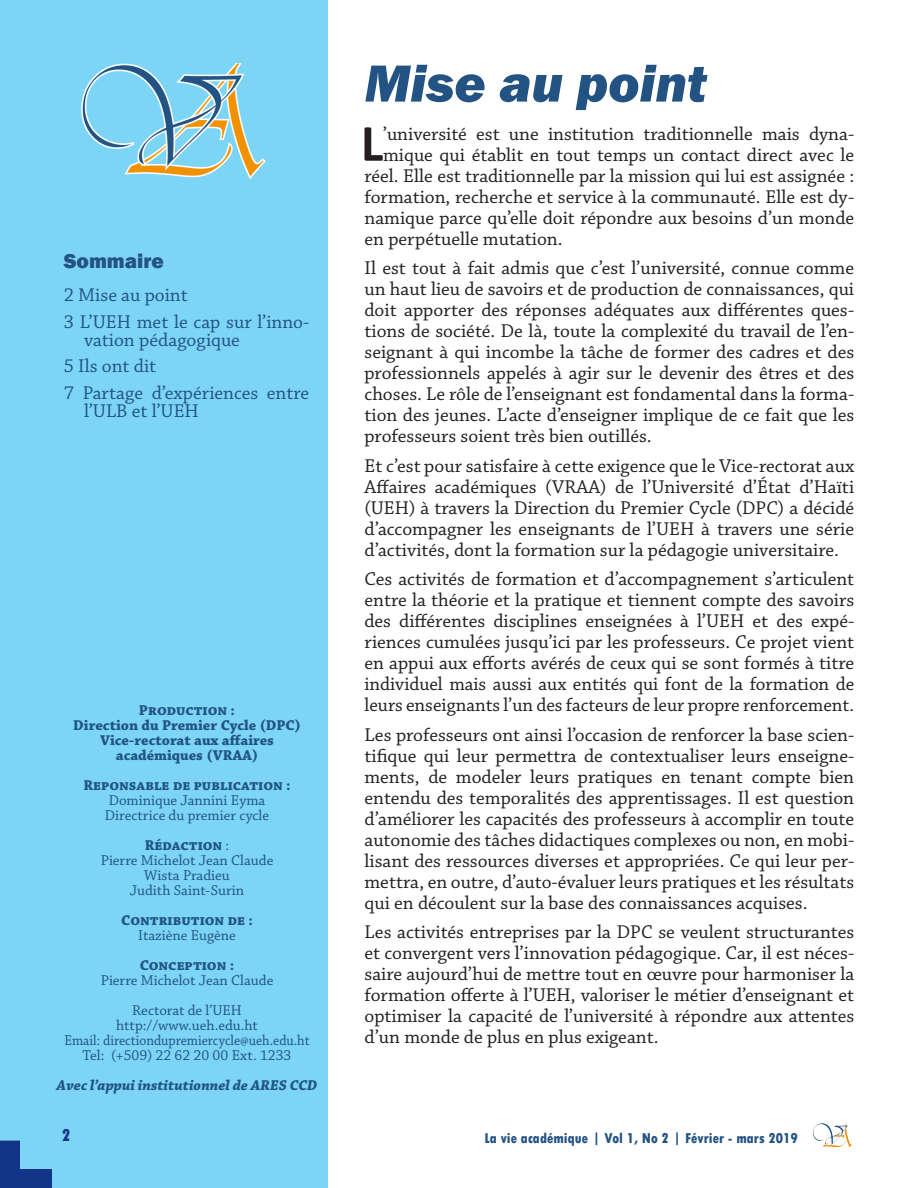
<style>
.page{position:relative;width:918px;height:1188px;background:#fff}
.page>*{position:absolute;margin:0;border:0;box-sizing:border-box;transform-origin:0 0}
.Titre{font:italic 800 54px "Franklin Gothic";color:#235383}
._1e_parag_cors_de_tx{font:700 52.65px "Calibri";color:#231f20}
.titre_3{font:800 21px "Franklin Gothic";color:#235383}
.Corps_de_texte{font:19.5px/21px "Chaparral Pro";color:#231f20;text-align:justify}
._1e_parag_cors_de_tx-2{font:19.5px "Chaparral Pro";color:#231f20}
.Corps_de_texte-2{font:19.5px/18px "Chaparral Pro";color:#235383}
.t1{font:800 condensed 18px "Tw Cen";color:#253f8e}
.t2{font:15px "Chaparral Pro";color:#215482}
.t3{font:700 15px "Chaparral Pro";color:#215482}
.t4{font:800 condensed 15px "Tw Cen";color:#235383}
.t5{font:15px "Chaparral Pro";color:#215482;scale:.92 1}
.t6{font:italic 700 15px "Chaparral Pro";color:#215482}
.s1{font-weight:400}
</style>
<div class="page">
<img style="left:813px;top:1123px;width:40px;height:25px">
<div style="left:0;top:0;width:327px;height:1188px;background:#7dd5f6"></div>
<img style="left:81px;top:64px;width:185px;height:115px">
<p class="titre_3" style="left:64px;top:248px;width:101px">Sommaire</p>
<p class="Corps_de_texte-2" style="left:64px;top:287px;width:126px">2 Mise au point</p>
<p class="Corps_de_texte-2" style="left:84px;top:314px;width:227px;text-indent:-20px">3 L’UEH met le cap sur l’inno&shy;vation pédagogique</p>
<p class="Corps_de_texte-2" style="left:64px;top:358px;width:94px">5 Ils ont dit</p>
<p class="Corps_de_texte-2" style="left:84px;top:385px;width:227px;text-indent:-20px">7 Partage d’expériences entre l’ULB et l’UEH</p>
<p class="t3" style="left:139px;top:702px;width:98px">Production :</p>
<p class="t3" style="left:73px;top:717px;width:229px">Direction du Premier Cycle (DPC)</p>
<p class="t3" style="left:100px;top:732px;width:176px">Vice-rectorat aux affaires</p>
<p class="t3" style="left:116px;top:747px;width:144px">académiques (VRAA)</p>
<p class="t3" style="left:83px;top:777px;width:209px">Reponsable de publication :</p>
<p class="t2" style="left:109px;top:792px;width:158px">Dominique Jannini Eyma</p>
<p class="t2" style="left:105px;top:807px;width:166px">Directrice du premier cycle</p>
<p class="t3" style="left:145px;top:837px;width:86px">Rédaction <span class="s1">:</span></p>
<p class="t2" style="left:101px;top:852px;width:174px">Pierre Michelot Jean Claude</p>
<p class="t2" style="left:144px;top:867px;width:87px">Wista Pradieu</p>
<p class="t2" style="left:130px;top:882px;width:116px">Judith Saint-Surin</p>
<p class="t3" style="left:121px;top:912px;width:133px">Contribution de :</p>
<p class="t2" style="left:138px;top:927px;width:99px">Itaziène Eugène</p>
<p class="t3" style="left:140px;top:957px;width:96px">Conception :</p>
<p class="t2" style="left:101px;top:972px;width:174px">Pierre Michelot Jean Claude</p>
<p class="t2" style="left:132px;top:1002px;width:111px">Rectorat de l’UEH</p>
<p class="t2" style="left:116px;top:1017px;width:143px">http://www.ueh.edu.ht</p>
<p class="t5" style="left:64px;top:1032px;width:268px">Email: directiondupremiercycle@ueh.edu.ht</p>
<p class="t2" style="left:83px;top:1047px;width:210px">Tel: (+509) 22 62 20 00 Ext. 1233</p>
<p class="t6" style="left:57px;top:1077px;width:262px">Avec l’appui institutionnel de ARES CCD</p>
<p class="Titre" style="left:364px;top:48px;width:344px">Mise au point</p>
<p class="_1e_parag_cors_de_tx" style="left:361px;top:106px;width:24px">L</p>
<p class="_1e_parag_cors_de_tx-2" style="left:383px;top:123px;width:473px">’université est une institution traditionnelle mais dyna-</p>
<p class="_1e_parag_cors_de_tx-2" style="left:383px;top:144px;width:473px">mique qui établit en tout temps un contact direct avec le</p>
<p class="_1e_parag_cors_de_tx-2" style="left:364px;top:165px;width:491px">réel. Elle est traditionnelle par la mission qui lui est assignée :</p>
<p class="_1e_parag_cors_de_tx-2" style="left:364px;top:186px;width:491px">formation, recherche et service à la communauté. Elle est dy-</p>
<p class="_1e_parag_cors_de_tx-2" style="left:364px;top:207px;width:491px">namique parce qu’elle doit répondre aux besoins d’un monde</p>
<p class="_1e_parag_cors_de_tx-2" style="left:364px;top:228px;width:200px">en perpétuelle mutation.</p>
<p class="Corps_de_texte" style="left:364px;top:258px;width:491px">Il est tout à fait admis que c’est l’université, connue comme un haut lieu de savoirs et de production de connaissances, qui doit apporter des réponses adéquates aux différentes ques&shy;tions de société. De là, toute la complexité du travail de l’en&shy;seignant à qui incombe la tâche de former des cadres et des professionnels appelés à agir sur le devenir des êtres et des choses. Le rôle de l’enseignant est fondamental dans la forma&shy;tion des jeunes. L’acte d’enseigner implique de ce fait que les professeurs soient très bien outillés.</p>
<p class="Corps_de_texte" style="left:364px;top:456px;width:491px">Et c’est pour satisfaire à cette exigence que le Vice-rectorat aux Affaires académiques (VRAA) de l’Université d’État d’Haïti (UEH) à travers la Direction du Premier Cycle (DPC) a décidé d’accompagner les enseignants de l’UEH à travers une série d’activités, dont la formation sur la pédagogie universitaire.</p>
<p class="Corps_de_texte" style="left:364px;top:569px;width:491px">Ces activités de formation et d’accompagnement s’articulent entre la théorie et la pratique et tiennent compte des savoirs des différentes disciplines enseignées à l’UEH et des expé&shy;riences cumulées jusqu’ici par les professeurs. Ce projet vient en appui aux efforts avérés de ceux qui se sont formés à titre individuel mais aussi aux entités qui font de la formation de leurs enseignants l’un des facteurs de leur propre renforcement.</p>
<p class="Corps_de_texte" style="left:364px;top:725px;width:491px">Les professeurs ont ainsi l’occasion de renforcer la base scien&shy;tifique qui leur permettra de contextualiser leurs enseigne&shy;ments, de modeler leurs pratiques en tenant compte bien entendu des temporalités des apprentissages. Il est question d’améliorer les capacités des professeurs à accomplir en toute autonomie des tâches didactiques complexes ou non, en mobi&shy;lisant des ressources diverses et appropriées. Ce qui leur per&shy;mettra, en outre, d’auto-évaluer leurs pratiques et les résultats qui en découlent sur la base des connaissances acquises.</p>
<p class="Corps_de_texte" style="left:364px;top:922px;width:491px">Les activités entreprises par la DPC se veulent structurantes et convergent vers l’innovation pédagogique. Car, il est néces&shy;saire aujourd’hui de mettre tout en œuvre pour harmoniser la formation offerte à l’UEH, valoriser le métier d’enseignant et optimiser la capacité de l’université à répondre aux attentes d’un monde de plus en plus exigeant.</p>
<p class="t1" style="left:62px;top:1124px;width:10px">2</p>
<p class="t4" style="left:485px;top:1130px;width:315px">La vie académique | Vol 1, No 2 | Février - mars 2019</p>
</div>
